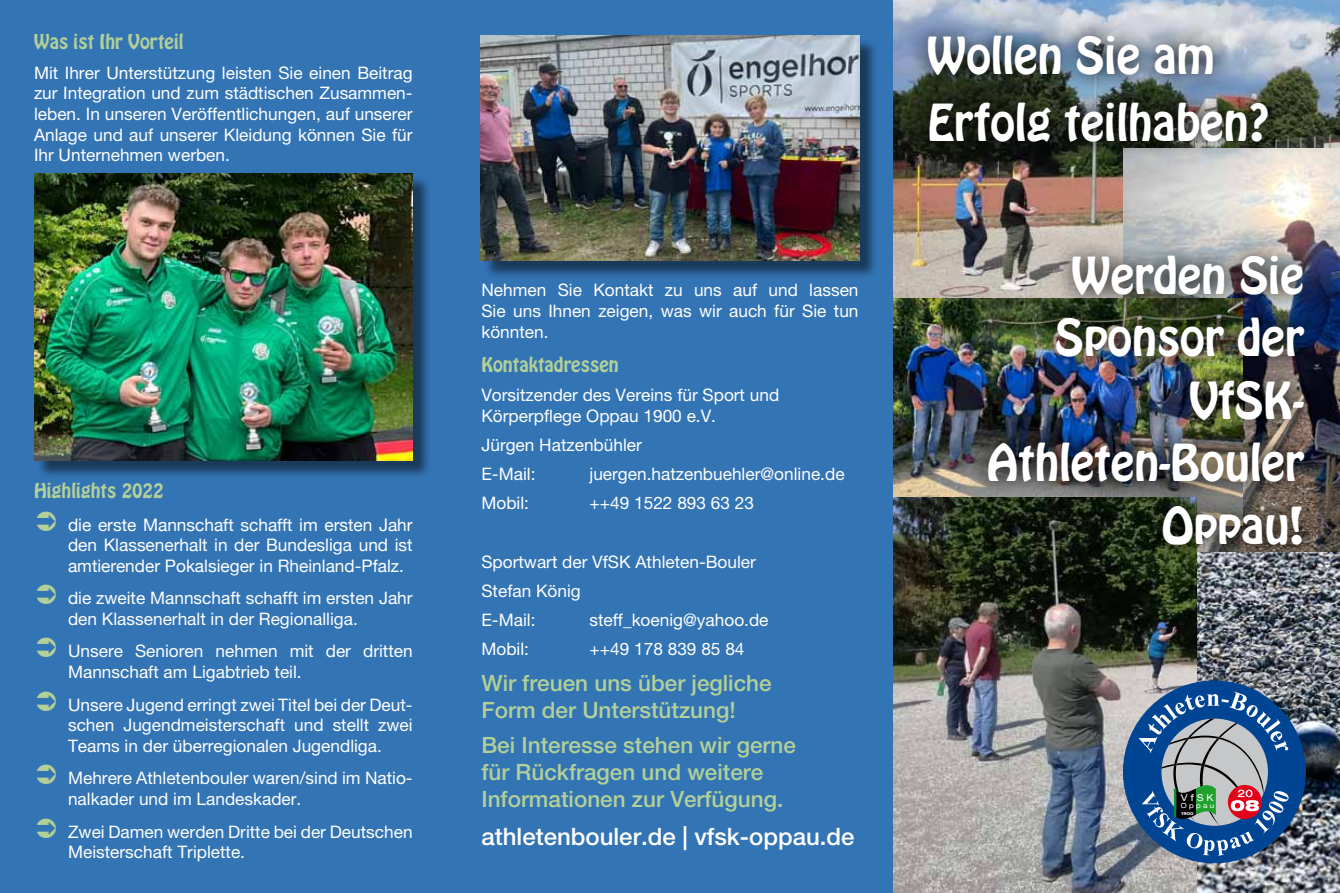
<style>
.page{position:relative;width:1340px;height:893px;background:#fff}
.page>*{position:absolute;margin:0;border:0;box-sizing:border-box;transform-origin:0 0}
.t1{font:45px/62.6px "Hobo Std";color:#fff}
.t2{font:500 24px "Helvetica Neue";color:#fff}
.t3{font:500 22.5px/27px "Helvetica Neue";color:#b2d097}
.t4{font:18px "Hobo Std";color:#b2d097}
.t5{font:17.25px/20.7px "Helvetica Neue";color:#fff}
.t6{font:17.25px/20.7px "Helvetica Neue";color:#fff;text-align:justify}
.t7{font:expanded 9.45px "Helvetica Neue";color:#fff}
.t8{font:expanded 6.9px "Helvetica Neue";color:#fff}
.t9{font:700 expanded 4.2px "Helvetica Neue";color:#fff}
</style>
<div class="page">
<div style="left:0;top:0;width:1339px;height:893px;background:#3374b5"></div>
<img style="left:893px;top:0;width:446px;height:299px">
<div style="left:36px;top:175px;width:395px;height:304px;background:#000;opacity:.5"></div>
<img style="left:34px;top:173px;width:378px;height:288px">
<div style="left:483px;top:38px;width:394px;height:242px;background:#000;opacity:.5"></div>
<img style="left:480px;top:36px;width:379px;height:225px">
<img style="left:1123px;top:148px;width:216px;height:405px">
<img style="left:893px;top:299px;width:74px;height:198px">
<img style="left:1196px;top:553px;width:143px;height:340px">
<img style="left:907px;top:15px;width:378px;height:144px">
<img style="left:893px;top:497px;width:303px;height:396px">
<img style="left:967px;top:235px;width:354px;height:327px">
<div style="left:1123px;top:681px;width:182px;height:182px;background:#004494;border-radius:50%"></div>
<svg style="left:1138px;top:691px;width:150px;height:165px"></svg>
<p class="t4" style="left:34px;top:30px;width:151px">Was ist Ihr Vorteil</p>
<p class="t5" style="left:34px;top:62px;width:380px;text-align:justify">Mit Ihrer Unterstützung leisten Sie einen Beitrag zur Integration und zum städtischen Zusammen&shy;leben. In unseren Veröffentlichungen, auf unserer Anlage und auf unserer Kleidung können Sie für Ihr Unternehmen werben.</p>
<p class="t4" style="left:34px;top:478px;width:131px">Highlights 2022</p>
<p class="t6" style="left:68px;top:514px;width:346px">die erste Mannschaft schafft im ersten Jahr den Klassenerhalt in der Bundesliga und ist amtierender Pokalsieger in Rheinland-Pfalz.</p>
<p class="t5" style="left:68px;top:588px;width:346px">die zweite Mannschaft schafft im ersten Jahr den Klassenerhalt in der Regionalliga.</p>
<p class="t5" style="left:68px;top:641px;width:346px">Unsere Senioren nehmen mit der dritten<br>Mannschaft am Ligabtrieb teil.</p>
<p class="t5" style="left:68px;top:694px;width:346px;text-align:justify">Unsere Jugend erringt zwei Titel bei der Deut&shy;schen Jugendmeisterschaft und stellt zwei Teams in der überregionalen Jugendliga.</p>
<p class="t5" style="left:68px;top:768px;width:346px">Mehrere Athletenbouler waren/sind im Natio&shy;nalkader und im Landeskader.</p>
<p class="t5" style="left:68px;top:821px;width:346px">Zwei Damen werden Dritte bei der Deutschen<br>Meisterschaft Triplette.</p>
<p class="t5" style="left:481px;top:279px;width:378px;text-align:justify">Nehmen Sie Kontakt zu uns auf und lassen Sie uns Ihnen zeigen, was wir auch für Sie tun könnten.</p>
<p class="t4" style="left:481px;top:352px;width:139px">Kontaktadressen</p>
<p class="t5" style="left:481px;top:384px;width:299px">Vorsitzender des Vereins für Sport und<br>Körperpflege Oppau 1900 e.V.</p>
<p class="t5" style="left:481px;top:430px;width:162px;line-height:29.2px">Jürgen Hatzenbühler<br>E-Mail:</p>
<p class="t5" style="left:589px;top:463px;width:257px">juergen.hatzenbuehler@online.de</p>
<p class="t5" style="left:481px;top:493px;width:49px">Mobil:</p>
<p class="t5" style="left:589px;top:493px;width:166px">++49 1522 893 63 23</p>
<p class="t5" style="left:481px;top:547px;width:276px;line-height:29.2px">Sportwart der VfSK Athleten-Bouler<br>Stefan König<br>E-Mail:</p>
<p class="t5" style="left:589px;top:609px;width:180px">steff_koenig@yahoo.de</p>
<p class="t5" style="left:481px;top:639px;width:49px">Mobil:</p>
<p class="t5" style="left:589px;top:639px;width:156px">++49 178 839 85 84</p>
<h3 class="t3" style="left:481px;top:669px;width:292px">Wir freuen uns über jegliche<br>Form der Unterstützung!</h3>
<h3 class="t3" style="left:481px;top:732px;width:316px">Bei Interesse stehen wir gerne für Rückfragen und weitere<br>Informationen zur Verfügung.</h3>
<h2 class="t2" style="left:481px;top:822px;width:375px">athletenbouler.de | vfsk-oppau.de</h2>
<h1 class="t1" style="left:927px;top:23px;width:344px;line-height:66.8px">Wollen Sie am<br>Erfolg teilhaben?</h1>
<h1 class="t1" style="left:986px;top:245px;width:319px;text-align:right">Werden Sie<br>Sponsor der<br>VfSK-<br>Athleten-Bouler<br>Oppau!</h1>
<p class="t7" style="left:1180px;top:792px;width:34px">V f S K</p>
<p class="t8" style="left:1180px;top:802px;width:35px">O p p a u</p>
<p class="t9" style="left:1181px;top:810px;width:14px">1900</p>
</div>
